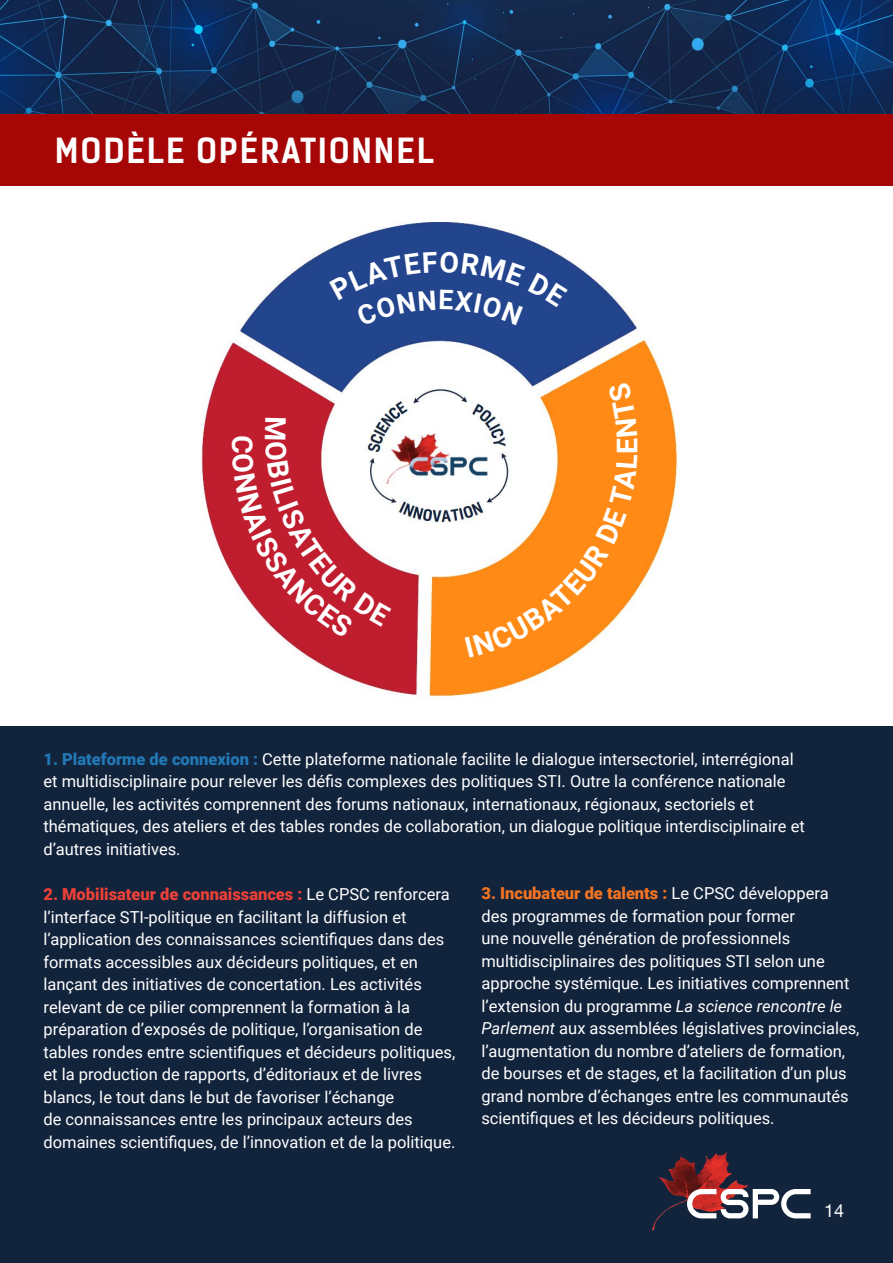
<style>
.page{position:relative;width:893px;height:1263px;background:#fff}
.page>*{position:absolute;margin:0;border:0;box-sizing:border-box;transform-origin:0 0}
.t1{font:700 33px "Kelson Sans";letter-spacing:.055em;color:#fff}
.Body{font:700 28.5px "Roboto";color:#fff}
.t2{font:18px "Helvetica Neue";color:#fff}
.Body-2{font:16.5px/22.5px "Roboto";color:#fff}
.s1{font-weight:900;color:#2279b6}
.s2{font-weight:900;color:#ec4137}
.s3{font-weight:900;color:#f47421}
.s4{font-style:italic}
</style>
<div class="page">
<img style="left:0;top:0;width:893px;height:114px">
<div style="left:0;top:727px;width:893px;height:536px;background:#12233c"></div>
<div style="left:0;top:114px;width:893px;height:72px;background:#a60606"></div>
<img style="left:201px;top:222px;width:477px;height:475px">
<svg style="left:652px;top:1152px;width:159px;height:79px"></svg>
<div style="left:329px;top:251px;width:239px;height:75px;background:#23458d"></div>
<svg style="left:465px;top:454px;width:172px;height:204px"></svg>
<div style="left:608px;top:382px;width:29px;height:55px;background:#ff8a16"></div>
<svg style="left:232px;top:417px;width:159px;height:221px"></svg>
<p class="t1" style="left:55px;top:130px;width:381px">MODÈLE OPÉRATIONNEL</p>
<p class="Body" style="left:607px;top:454px;width:18px;rotate:-90deg">E</p>
<p class="Body-2" style="left:44px;top:747px;width:763px"><span class="s1">1. Plateforme de connexion :</span> Cette plateforme nationale facilite le dialogue intersectoriel, interrégional et multidisciplinaire pour relever les défis complexes des politiques STI. Outre la conférence nationale annuelle, les activités comprennent des forums nationaux, internationaux, régionaux, sectoriels et thématiques, des ateliers et des tables rondes de collaboration, un dialogue politique interdisciplinaire et d’autres initiatives.</p>
<p class="Body-2" style="left:44px;top:882px;width:413px"><span class="s2">2. Mobilisateur de connaissances :</span> Le CPSC renforcera l’interface STI-politique en facilitant la diffusion et l’application des connaissances scientifiques dans des formats accessibles aux décideurs politiques, et en lançant des initiatives de concertation. Les activités relevant de ce pilier comprennent la formation à la préparation d’exposés de politique, l’organisation de tables rondes entre scientifiques et décideurs politiques, et la production de rapports, d’éditoriaux et de livres blancs, le tout dans le but de favoriser l’échange<br>de connaissances entre les principaux acteurs des domaines scientifiques, de l’innovation et de la politique.</p>
<p class="Body-2" style="left:481px;top:881px;width:380px"><span class="s3">3. Incubateur de talents :</span> Le CPSC développera<br>des programmes de formation pour former<br>une nouvelle génération de professionnels multidisciplinaires des politiques STI selon une approche systémique. Les initiatives comprennent l’extension du programme <span class="s4">La science rencontre le Parlement</span> aux assemblées législatives provinciales, l’augmentation du nombre d’ateliers de formation, de bourses et de stages, et la facilitation d’un plus grand nombre d’échanges entre les communautés scientifiques et les décideurs politiques.</p>
<p class="t2" style="left:824px;top:1199px;width:22px">14</p>
</div>
